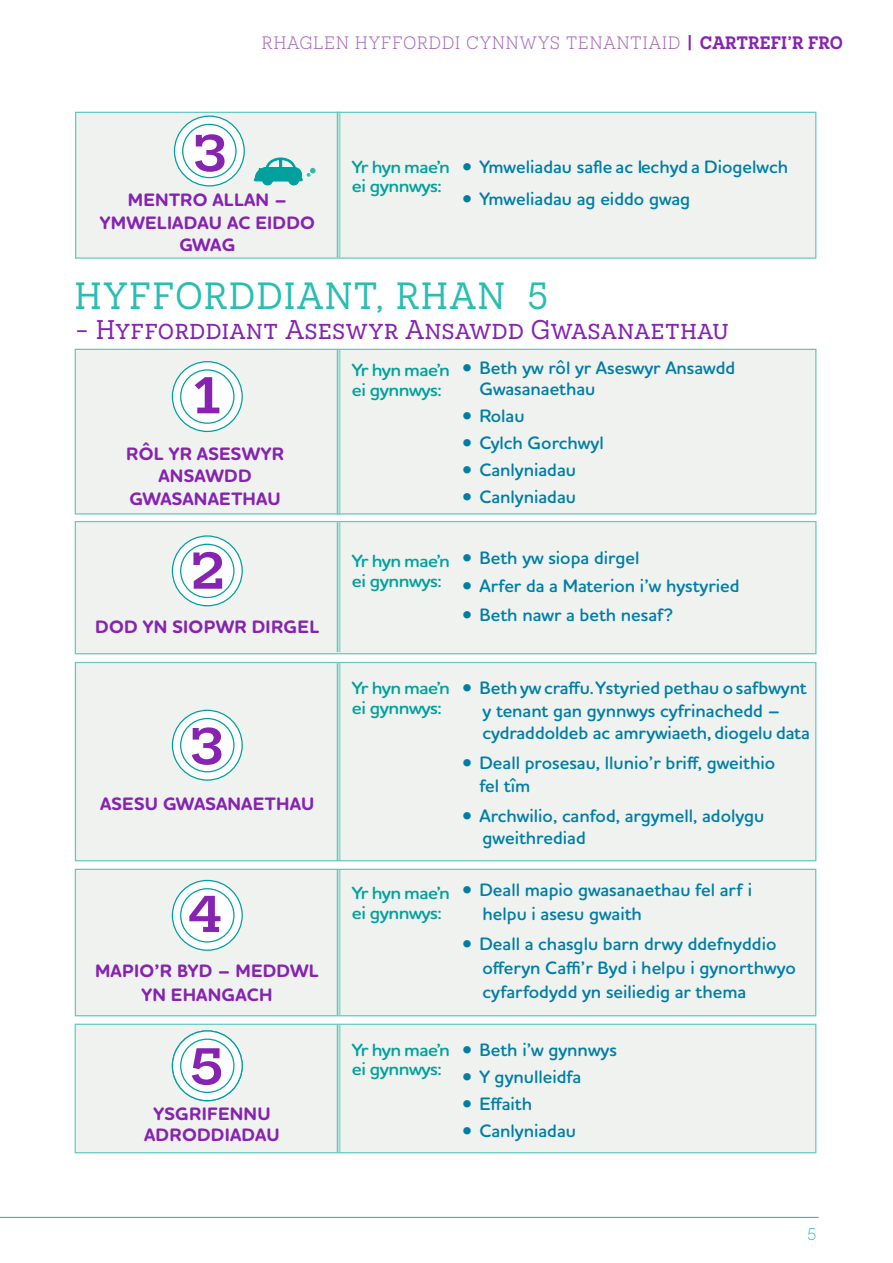
<style>
.page{position:relative;width:893px;height:1263px;background:#fff}
.page>*{position:absolute;margin:0;border:0;box-sizing:border-box;transform-origin:0 0}
.chapter_heading{font:500 64.5px "Novecentoslab";color:#8623b1;scale:1.16 1}
.chapter_heading-2{font:37.95px "Novecentoslab";letter-spacing:.05em;color:#2abdb1}
.chapter_heading-3{font:27px "Novecentoslab";letter-spacing:.025em;color:#8623b1}
.Houschka_Rounded_lig{font:600 18.3px/24px "Houschka Rounded";color:#007ea5}
.Houschka_Rounded_lig-2{font:700 18.3px/22.5px "Houschka Rounded";letter-spacing:.015em;color:#8623b1;text-align:center}
.chapter_heading-4{font:18px "Novecentoslab";letter-spacing:.06em;color:#a86fbc}
.Houschka_Rounded_lig-3{font:600 17.85px/19.5px "Houschka Rounded";letter-spacing:-.025em;color:#00a19c;scale:1.06 1}
.t1{font:15.75px "Shree Dev 0714";color:#2abdb1}
.s1{font-weight:600;color:#8623b1}
</style>
<div class="page">
<hr style="left:0;top:1217px;width:819px;height:1px;background:#2abdb1">
<div style="left:75px;top:1024px;width:741px;height:129px;background:#eff2ef;border:1px solid #67c9bb"></div>
<div style="left:75px;top:869px;width:741px;height:147px;background:#eff2ef;border:1px solid #67c9bb"></div>
<div style="left:75px;top:662px;width:741px;height:199px;background:#eff2ef;border:1px solid #67c9bb"></div>
<div style="left:75px;top:349px;width:741px;height:165px;background:#eff2ef;border:1px solid #67c9bb"></div>
<div style="left:75px;top:521px;width:741px;height:133px;background:#eff2ef;border:1px solid #67c9bb"></div>
<div style="left:75px;top:112px;width:741px;height:147px;background:#eff2ef;border:1px solid #67c9bb"></div>
<svg style="left:172px;top:1031px;width:70px;height:70px"></svg>
<div style="left:172px;top:1030px;width:71px;height:71px;border:1px solid #00a19c;border-radius:50%"></div>
<div style="left:181px;top:1039px;width:53px;height:53px;background:#fff;border-radius:50%"></div>
<div style="left:180px;top:1038px;width:55px;height:55px;border:1px solid #00a19c;border-radius:50%"></div>
<svg style="left:172px;top:536px;width:70px;height:70px"></svg>
<div style="left:172px;top:535px;width:71px;height:71px;border:1px solid #00a19c;border-radius:50%"></div>
<div style="left:181px;top:544px;width:53px;height:53px;background:#fff;border-radius:50%"></div>
<div style="left:180px;top:544px;width:55px;height:54px;border:1px solid #00a19c;border-radius:50%"></div>
<svg style="left:174px;top:116px;width:70px;height:70px"></svg>
<div style="left:174px;top:115px;width:71px;height:71px;border:1px solid #00a19c;border-radius:50%"></div>
<div style="left:183px;top:124px;width:53px;height:54px;background:#fff;border-radius:50%"></div>
<div style="left:182px;top:124px;width:55px;height:54px;border:1px solid #00a19c;border-radius:50%"></div>
<svg style="left:172px;top:880px;width:70px;height:70px"></svg>
<div style="left:172px;top:880px;width:71px;height:71px;border:1px solid #00a19c;border-radius:50%"></div>
<div style="left:181px;top:889px;width:53px;height:53px;background:#fff;border-radius:50%"></div>
<div style="left:180px;top:888px;width:55px;height:54px;border:1px solid #00a19c;border-radius:50%"></div>
<svg style="left:172px;top:362px;width:70px;height:69px"></svg>
<div style="left:172px;top:361px;width:71px;height:71px;border:1px solid #00a19c;border-radius:50%"></div>
<div style="left:181px;top:370px;width:53px;height:53px;background:#fff;border-radius:50%"></div>
<div style="left:180px;top:369px;width:55px;height:55px;border:1px solid #00a19c;border-radius:50%"></div>
<svg style="left:172px;top:710px;width:70px;height:70px"></svg>
<div style="left:172px;top:710px;width:71px;height:71px;border:1px solid #00a19c;border-radius:50%"></div>
<div style="left:181px;top:718px;width:53px;height:54px;background:#fff;border-radius:50%"></div>
<div style="left:180px;top:718px;width:55px;height:54px;border:1px solid #00a19c;border-radius:50%"></div>
<hr style="left:339px;top:112px;width:1px;height:146px;background:#67c9bb">
<hr style="left:337px;top:112px;width:1px;height:146px;background:#67c9bb">
<hr style="left:339px;top:349px;width:1px;height:166px;background:#67c9bb">
<hr style="left:337px;top:349px;width:1px;height:166px;background:#67c9bb">
<hr style="left:339px;top:522px;width:1px;height:130px;background:#67c9bb">
<hr style="left:337px;top:522px;width:1px;height:130px;background:#67c9bb">
<hr style="left:339px;top:663px;width:1px;height:198px;background:#67c9bb">
<hr style="left:337px;top:663px;width:1px;height:198px;background:#67c9bb">
<hr style="left:339px;top:870px;width:1px;height:145px;background:#67c9bb">
<hr style="left:337px;top:870px;width:1px;height:145px;background:#67c9bb">
<hr style="left:339px;top:1025px;width:1px;height:127px;background:#67c9bb">
<hr style="left:337px;top:1025px;width:1px;height:127px;background:#67c9bb">
<svg style="left:253px;top:157px;width:63px;height:29px"></svg>
<p class="chapter_heading-4" style="left:262px;top:32px;width:582px">RHAGLEN HYFFORDDI CYNNWYS TENANTIAID <span class="s1">| CARTREFI’R FRO</span></p>
<p class="chapter_heading" style="left:192px;top:110px;width:32px">3</p>
<p class="Houschka_Rounded_lig" style="left:462px;top:155px;width:327px">• Ymweliadau safle ac Iechyd a Diogelwch</p>
<p class="Houschka_Rounded_lig-3" style="left:352px;top:157px;width:94px">Yr hyn mae’n ei gynnwys:</p>
<p class="Houschka_Rounded_lig-2" style="left:128px;top:189px;width:161px">MENTRO ALLAN –</p>
<p class="Houschka_Rounded_lig" style="left:462px;top:186px;width:229px">• Ymweliadau ag eiddo gwag</p>
<p class="Houschka_Rounded_lig-2" style="left:100px;top:212px;width:217px">YMWELIADAU AC EIDDO<br>GWAG</p>
<p class="chapter_heading-2" style="left:75px;top:274px;width:475px">HYFFORDDIANT, RHAN 5</p>
<p class="chapter_heading-3" style="left:75px;top:314px;width:655px">- Hyfforddiant Aseswyr Ansawdd Gwasanaethau</p>
<p class="chapter_heading" style="left:192px;top:353px;width:27px">1</p>
<p class="Houschka_Rounded_lig-2" style="left:126px;top:443px;width:160px">RÔL YR ASESWYR<br>ANSAWDD<br>GWASANAETHAU</p>
<p class="chapter_heading" style="left:191px;top:528px;width:31px">2</p>
<p class="Houschka_Rounded_lig-2" style="left:95px;top:616px;width:225px">DOD YN SIOPWR DIRGEL</p>
<p class="chapter_heading" style="left:189px;top:704px;width:32px">3</p>
<p class="Houschka_Rounded_lig-2" style="left:100px;top:793px;width:216px">ASESU GWASANAETHAU</p>
<p class="chapter_heading" style="left:187px;top:871px;width:32px">4</p>
<p class="Houschka_Rounded_lig-2" style="left:95px;top:959px;width:225px;line-height:23.5px">MAPIO’R BYD – MEDDWL<br>YN EHANGACH</p>
<p class="chapter_heading" style="left:189px;top:1024px;width:31px">5</p>
<p class="Houschka_Rounded_lig-2" style="left:144px;top:1104px;width:137px;line-height:21px">YSGRIFENNU<br>ADRODDIADAU</p>
<p class="Houschka_Rounded_lig-3" style="left:352px;top:360px;width:94px">Yr hyn mae’n ei gynnwys:</p>
<p class="Houschka_Rounded_lig" style="left:479px;top:357px;width:258px;line-height:21px;text-indent:-17px">• Beth yw rôl yr Aseswyr Ansawdd<br>Gwasanaethau</p>
<p class="Houschka_Rounded_lig" style="left:462px;top:403px;width:64px">• Rolau</p>
<p class="Houschka_Rounded_lig" style="left:462px;top:430px;width:143px">• Cylch Gorchwyl</p>
<p class="Houschka_Rounded_lig" style="left:462px;top:457px;width:115px">• Canlyniadau</p>
<p class="Houschka_Rounded_lig" style="left:462px;top:484px;width:115px">• Canlyniadau</p>
<p class="Houschka_Rounded_lig-3" style="left:352px;top:551px;width:94px">Yr hyn mae’n ei gynnwys:</p>
<p class="Houschka_Rounded_lig" style="left:462px;top:545px;width:179px">• Beth yw siopa dirgel</p>
<p class="Houschka_Rounded_lig" style="left:462px;top:574px;width:279px">• Arfer da a Materion i’w hystyried</p>
<p class="Houschka_Rounded_lig" style="left:462px;top:602px;width:212px">• Beth nawr a beth nesaf?</p>
<p class="Houschka_Rounded_lig-3" style="left:352px;top:678px;width:94px">Yr hyn mae’n ei gynnwys:</p>
<p class="Houschka_Rounded_lig-3" style="left:352px;top:883px;width:94px">Yr hyn mae’n ei gynnwys:</p>
<p class="Houschka_Rounded_lig" style="left:482px;top:676px;width:329px;line-height:22.5px;text-indent:-20px">• Beth yw craffu. Ystyried pethau o safbwynt y tenant gan gynnwys cyfrinachedd – cydraddoldeb ac amrywiaeth, diogelu data</p>
<p class="Houschka_Rounded_lig" style="left:462px;top:751px;width:314px">• Deall prosesau, llunio’r briff, gweithio</p>
<p class="Houschka_Rounded_lig" style="left:479px;top:773px;width:52px">fel tîm</p>
<p class="Houschka_Rounded_lig" style="left:482px;top:804px;width:283px;line-height:22.5px;text-indent:-20px">• Archwilio, canfod, argymell, adolygu gweithrediad</p>
<p class="Houschka_Rounded_lig" style="left:482px;top:878px;width:271px;text-indent:-20px">• Deall mapio gwasanaethau fel arf i helpu i asesu gwaith</p>
<p class="Houschka_Rounded_lig" style="left:482px;top:932px;width:315px;text-indent:-20px">• Deall a chasglu barn drwy ddefnyddio offeryn Caffi’r Byd i helpu i gynorthwyo cyfarfodydd yn seiliedig ar thema</p>
<p class="Houschka_Rounded_lig-3" style="left:352px;top:1039px;width:94px">Yr hyn mae’n ei gynnwys:</p>
<p class="Houschka_Rounded_lig" style="left:462px;top:1037px;width:156px">• Beth i’w gynnwys</p>
<p class="Houschka_Rounded_lig" style="left:462px;top:1064px;width:120px">• Y gynulleidfa</p>
<p class="Houschka_Rounded_lig" style="left:462px;top:1091px;width:71px">• Effaith</p>
<p class="Houschka_Rounded_lig" style="left:462px;top:1118px;width:115px">• Canlyniadau</p>
<p class="t1" style="left:807px;top:1225px;width:11px">5</p>
</div>
